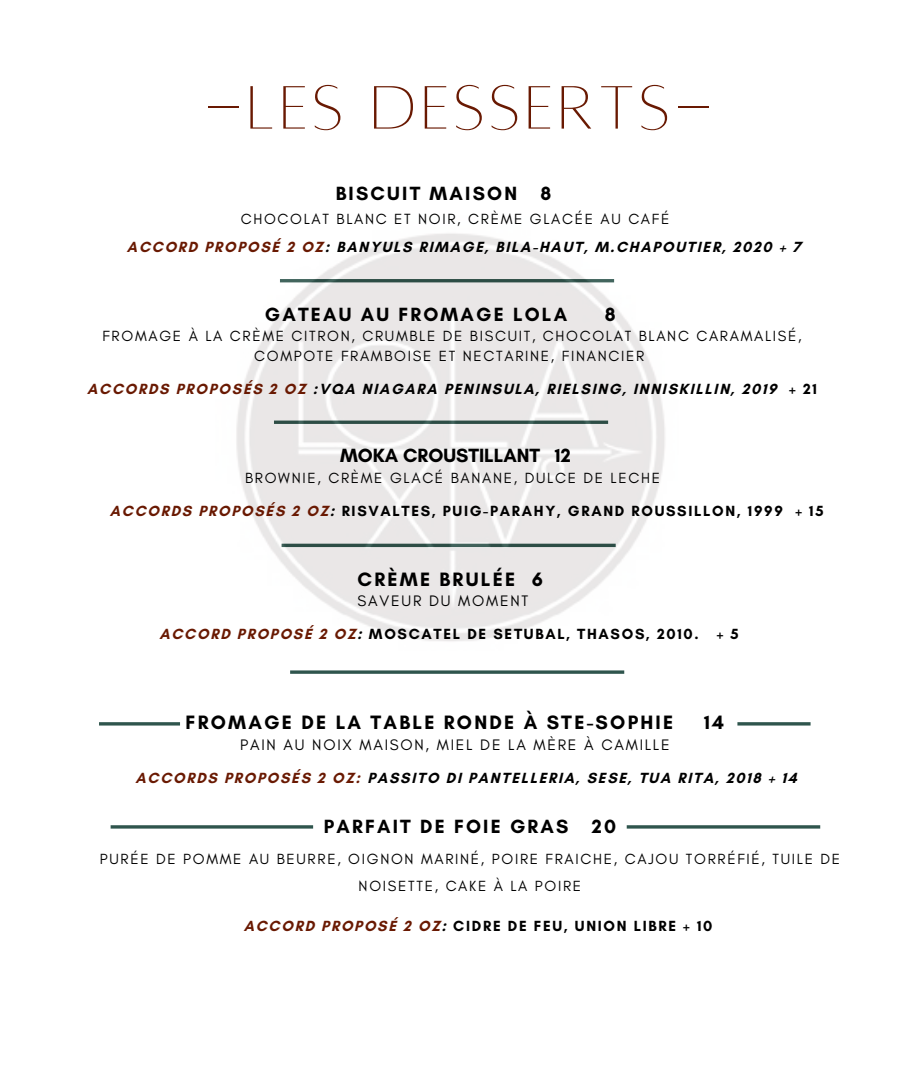
<style>
.page{position:relative;width:918px;height:1080px;background:#fff}
.page>*{position:absolute;margin:0;border:0;box-sizing:border-box;transform-origin:0 0}
.t1{font:67.5px "Alta light";letter-spacing:.08em;color:#691902}
.t2{font:700 19.65px "Glacial Indifference";letter-spacing:.115em;color:#000}
.t3{font:700 19.5px "Glacial Indifference";letter-spacing:.115em;color:#000}
.t4{font:700 19.5px "Glacial Indifference";color:#000}
.t5{font:15.45px "Glacial Indifference";letter-spacing:.115em;color:#000}
.t6{font:700 15px "Glacial Indifference";letter-spacing:.115em;color:#000}
.t7{font:15px/26.8px "Glacial Indifference";letter-spacing:.115em;color:#000;text-align:center}
.s1{color:#691902}
</style>
<div class="page">
<svg style="left:737px;top:722px;width:74px;height:4px"></svg>
<svg style="left:99px;top:722px;width:81px;height:4px"></svg>
<svg style="left:111px;top:825px;width:202px;height:4px"></svg>
<svg style="left:627px;top:825px;width:193px;height:4px"></svg>
<svg style="left:290px;top:670px;width:334px;height:4px"></svg>
<img style="left:236px;top:233px;width:429px;height:408px">
<h1 class="t1" style="left:204px;top:75px;width:510px">-LES DESSERTS-</h1>
<h3 class="t3" style="left:336px;top:181px;width:217px">BISCUIT MAISON 8</h3>
<p class="t7" style="left:241px;top:206px;width:430px">CHOCOLAT BLANC ET NOIR, CRÈME GLACÉE AU CAFÉ</p>
<p class="t6" style="left:127px;top:238px;width:676px"><span class="s1">ACCORD PROPOSÉ 2 OZ</span>: BANYULS RIMAGE, BILA-HAUT, M.CHAPOUTIER, 2020 + 7</p>
<h3 class="t3" style="left:265px;top:302px;width:304px">GATEAU AU FROMAGE LOLA</h3>
<h3 class="t3" style="left:605px;top:302px;width:12px">8</h3>
<p class="t7" style="left:102px;top:326px;width:701px;line-height:20.2px">FROMAGE À LA CRÈME CITRON, CRUMBLE DE BISCUIT, CHOCOLAT BLANC CARAMALISÉ,<br>COMPOTE FRAMBOISE ET NECTARINE, FINANCIER</p>
<p class="t6" style="left:87px;top:380px;width:731px"><span class="s1">ACCORDS PROPOSÉS 2 OZ</span> :VQA NIAGARA PENINSULA, RIELSING, INNISKILLIN, 2019 + 21</p>
<h3 class="t4" style="left:340px;top:444px;width:232px">MOKA CROUSTILLANT 12</h3>
<p class="t7" style="left:245px;top:464px;width:416px">BROWNIE, CRÈME GLACÉ BANANE, DULCE DE LECHE</p>
<p class="t6" style="left:110px;top:501px;width:715px"><span class="s1">ACCORDS PROPOSÉS 2 OZ</span>: RISVALTES, PUIG-PARAHY, GRAND ROUSSILLON, 1999 + 15</p>
<h2 class="t2" style="left:358px;top:567px;width:187px">CRÈME BRULÉE 6</h2>
<p class="t5" style="left:358px;top:591px;width:172px">SAVEUR DU MOMENT</p>
<p class="t6" style="left:159px;top:625px;width:581px"><span class="s1">ACCORD PROPOSÉ 2 OZ</span>: MOSCATEL DE SETUBAL, THASOS, 2010. + 5</p>
<h2 class="t2" style="left:186px;top:711px;width:489px">FROMAGE DE LA TABLE RONDE À STE-SOPHIE</h2>
<h2 class="t2" style="left:704px;top:711px;width:22px">14</h2>
<p class="t5" style="left:240px;top:735px;width:431px">PAIN AU NOIX MAISON, MIEL DE LA MÈRE À CAMILLE</p>
<p class="t6" style="left:136px;top:769px;width:663px"><span class="s1">ACCORDS PROPOSÉS 2 OZ:</span> PASSITO DI PANTELLERIA, SESE, TUA RITA, 2018 + 14</p>
<h3 class="t3" style="left:324px;top:814px;width:294px">PARFAIT DE FOIE GRAS 20</h3>
<p class="t7" style="left:100px;top:845px;width:742px">PURÉE DE POMME AU BEURRE, OIGNON MARINÉ, POIRE FRAICHE, CAJOU TORRÉFIÉ, TUILE DE<br>NOISETTE, CAKE À LA POIRE</p>
<p class="t6" style="left:244px;top:917px;width:470px"><span class="s1">ACCORD PROPOSÉ 2 OZ</span>: CIDRE DE FEU, UNION LIBRE + 10</p>
</div>
